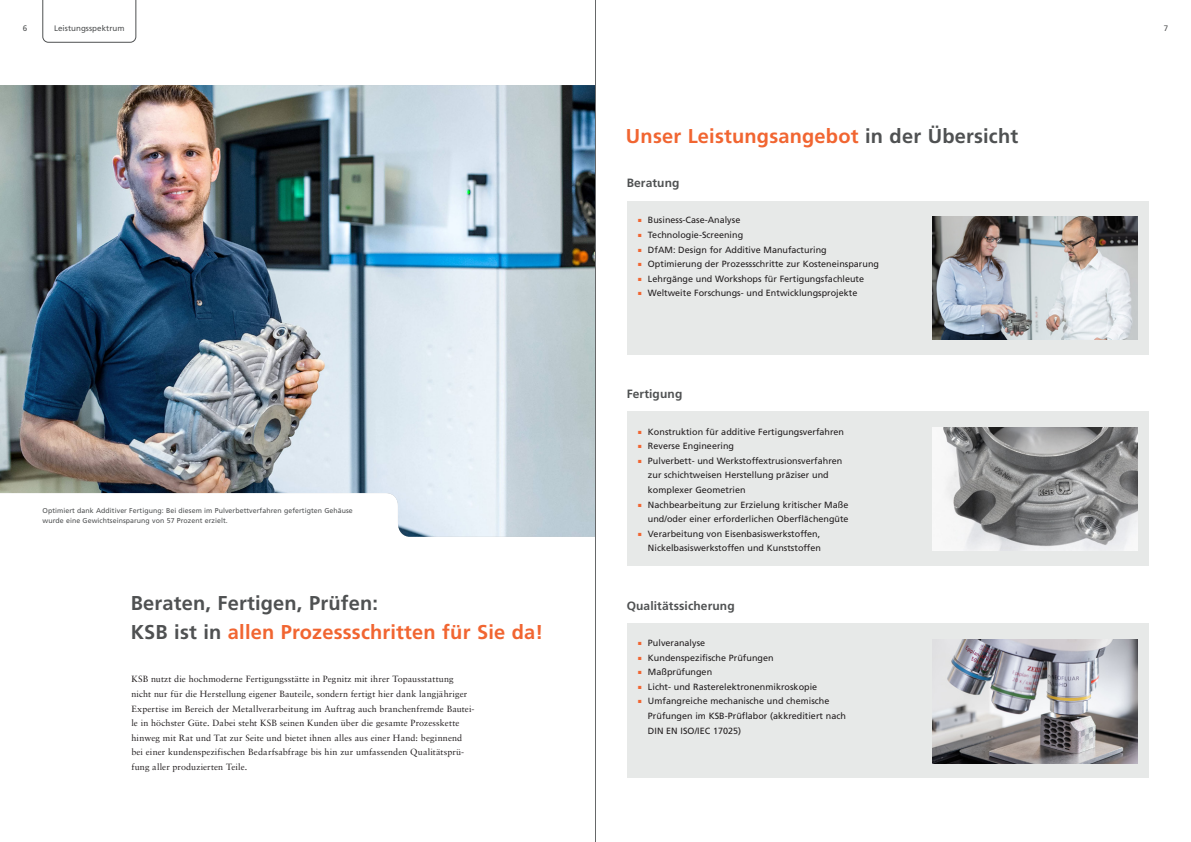
<style>
.page{position:relative;width:1191px;height:842px;background:#fff}
.page>*{position:absolute;margin:0;border:0;box-sizing:border-box;transform-origin:0 0}
.t1{font:700 20px/29.1px "Frutiger LT Pro";letter-spacing:.01em;color:#4f5152}
.t2{font:700 20px "Frutiger LT Pro";letter-spacing:.01em;color:#f16531}
.t3{font:700 12px "Frutiger LT Pro";letter-spacing:.01em;color:#4f5152}
.t4{font:9px/14.6px "Frutiger LT Pro";color:#231f20}
.t5{font:9px/14.6px "Sabon LT Std";letter-spacing:.01em;color:#231f20}
.t6{font:8px "Frutiger LT Pro";letter-spacing:.005em;color:#4f5152}
.t7{font:7px/10px "Frutiger LT Pro";letter-spacing:.01em;color:#4f5152}
.s1{color:#4f5152}
.s2{color:#f16531}
</style>
<div class="page">
<img style="left:0;top:85px;width:595px;height:452px">
<svg style="left:43px;top:0;width:93px;height:43px"></svg>
<div style="left:626px;top:202px;width:522px;height:153px;background:#e7e9e8"></div>
<div style="left:626px;top:623px;width:522px;height:155px;background:#e7e9e8"></div>
<div style="left:626px;top:412px;width:522px;height:154px;background:#e7e9e8"></div>
<hr style="left:595px;top:0;width:1px;height:842px;background:#666869">
<img style="left:932px;top:639px;width:205px;height:124px">
<img style="left:932px;top:216px;width:205px;height:124px">
<img style="left:932px;top:427px;width:205px;height:124px">
<p class="t6" style="left:54px;top:24px;width:72px">Leistungsspektrum</p>
<p class="t6" style="left:23px;top:24px;width:6px">6</p>
<p class="t6" style="left:1163px;top:24px;width:6px">7</p>
<h1 class="t2" style="left:626px;top:124px;width:394px">Unser Leistungsangebot <span class="s1">in der Übersicht</span></h1>
<h2 class="t3" style="left:626px;top:176px;width:54px">Beratung</h2>
<p class="t4" style="left:638px;top:213px;width:104px"><span class="s2">■</span> Business-Case-Analyse</p>
<p class="t4" style="left:638px;top:228px;width:107px"><span class="s2">■</span> Technologie-Screening</p>
<p class="t4" style="left:638px;top:242px;width:190px"><span class="s2">■</span> DfAM: Design for Additive Manufacturing</p>
<p class="t4" style="left:638px;top:257px;width:242px"><span class="s2">■</span> Optimierung der Prozessschritte zur Kosteneinsparung</p>
<p class="t4" style="left:638px;top:271px;width:228px"><span class="s2">■</span> Lehrgänge und Workshops für Fertigungsfachleute</p>
<p class="t4" style="left:638px;top:286px;width:221px"><span class="s2">■</span> Weltweite Forschungs- und Entwicklungsprojekte</p>
<p class="t7" style="left:43px;top:505px;width:312px">Optimiert dank Additiver Fertigung: Bei diesem im Pulverbettverfahren gefertigten Gehäuse wurde eine Gewichtseinsparung von 57 Prozent erzielt.</p>
<h1 class="t1" style="left:131px;top:588px;width:414px">Beraten, Fertigen, Prüfen:<br>KSB ist in <span class="s2">allen Prozessschritten für Sie da!</span></h1>
<p class="t5" style="left:131px;top:672px;width:345px">KSB nutzt die hochmoderne Fertigungsstätte in Pegnitz mit ihrer Topausstattung nicht nur für die Herstellung eigener Bauteile, sondern fertigt hier dank langjähriger Expertise im Bereich der Metallverarbeitung im Auftrag auch branchenfremde Bautei&shy;le in höchster Güte. Dabei steht KSB seinen Kunden über die gesamte Prozesskette hinweg mit Rat und Tat zur Seite und bietet ihnen alles aus einer Hand: beginnend bei einer kundenspezifischen Bedarfsabfrage bis hin zur umfassenden Qualitätsprü&shy;fung aller produzierten Teile.</p>
<h2 class="t3" style="left:626px;top:387px;width:57px">Fertigung</h2>
<p class="t4" style="left:638px;top:424px;width:208px"><span class="s2">■</span> Konstruktion für additive Fertigungsverfahren</p>
<p class="t4" style="left:638px;top:439px;width:98px"><span class="s2">■</span> Reverse Engineering</p>
<p class="t4" style="left:648px;top:453px;width:196px;text-indent:-10px"><span class="s2">■</span> Pulverbett- und Werkstoffextrusionsverfahren zur schichtweisen Herstellung präziser und komplexer Geometrien</p>
<p class="t4" style="left:638px;top:497px;width:212px;text-align:right"><span class="s2">■</span> Nachbearbeitung zur Erzielung kritischer Maße und/oder einer erforderlichen Oberflächengüte</p>
<p class="t4" style="left:638px;top:526px;width:184px;text-align:right"><span class="s2">■</span> Verarbeitung von Eisenbasiswerkstoffen,<br>Nickelbasiswerkstoffen und Kunststoffen</p>
<h2 class="t3" style="left:626px;top:598px;width:110px">Qualitätssicherung</h2>
<p class="t4" style="left:638px;top:636px;width:69px"><span class="s2">■</span> Pulveranalyse</p>
<p class="t4" style="left:638px;top:650px;width:137px"><span class="s2">■</span> Kundenspezifische Prüfungen</p>
<p class="t4" style="left:638px;top:665px;width:76px"><span class="s2">■</span> Maßprüfungen</p>
<p class="t4" style="left:638px;top:679px;width:181px"><span class="s2">■</span> Licht- und Rasterelektronenmikroskopie</p>
<p class="t4" style="left:648px;top:694px;width:199px;text-indent:-10px"><span class="s2">■</span> Umfangreiche mechanische und chemische<br>Prüfungen im KSB-Prüflabor (akkreditiert nach<br>DIN EN ISO/IEC 17025)</p>
</div>
